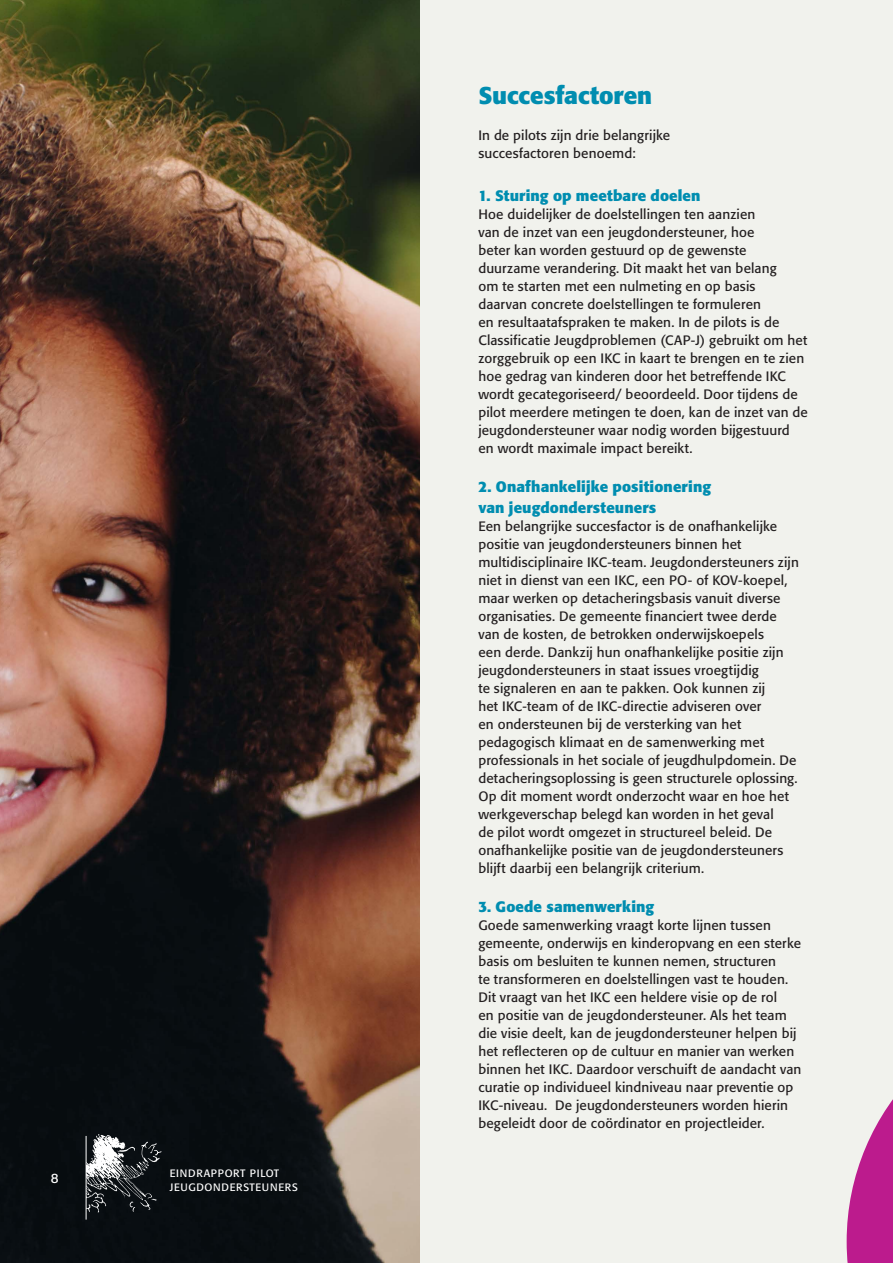
<style>
.page{position:relative;width:893px;height:1263px;background:#f1f2ed}
.page>*{position:absolute;margin:0;border:0;box-sizing:border-box;transform-origin:0 0}
.Subkopje{font:700 24px "Formata";color:#008db0}
.Sub__subkopje{font:700 15px/21px "Formata";letter-spacing:.01em;color:#008db0}
.Sub__subkopje-2{font:13.5px/18px "Formata";letter-spacing:.01em;color:#231f20}
.Subkopje-2{font:13.5px/18px "Formata";letter-spacing:.01em;color:#231f20}
.t1{font:13.5px "Formata";color:#fff}
.t2{font:10.65px/14.1px "Formata";letter-spacing:.06em;color:#fff}
</style>
<div class="page">
<hr style="left:892px;top:0;width:1px;height:1263px;background:#008db0">
<svg style="left:847px;top:1000px;width:46px;height:263px"></svg>
<img style="left:0;top:0;width:420px;height:1263px">
<hr style="left:86px;top:1136px;width:1px;height:83px;background:#fff">
<svg style="left:86px;top:1134px;width:76px;height:78px;background:#484b4e"></svg>
<p class="t1" style="left:51px;top:1170px;width:9px">8</p>
<p class="t2" style="left:170px;top:1166px;width:130px">EINDRAPPORT PILOT<br>JEUGDONDERSTEUNERS</p>
<p class="Subkopje" style="left:478px;top:81px;width:175px">Succesfactoren</p>
<p class="Subkopje-2" style="left:478px;top:126px;width:193px">In de pilots zijn drie belangrijke succesfactoren benoemd:</p>
<p class="Sub__subkopje" style="left:478px;top:185px;width:224px">1. Sturing op meetbare doelen</p>
<p class="Sub__subkopje-2" style="left:478px;top:205px;width:331px">Hoe duidelijker de doelstellingen ten aanzien<br>van de inzet van een jeugdondersteuner, hoe<br>beter kan worden gestuurd op de gewenste duurzame verandering. Dit maakt het van belang<br>om te starten met een nulmeting en op basis<br>daarvan concrete doelstellingen te formuleren<br>en resultaatafspraken te maken. In de pilots is de Classificatie Jeugdproblemen (CAP-J) gebruikt om het zorggebruik op een IKC in kaart te brengen en te zien hoe gedrag van kinderen door het betreffende IKC wordt gecategoriseerd/ beoordeeld. Door tijdens de pilot meerdere metingen te doen, kan de inzet van de jeugdondersteuner waar nodig worden bijgestuurd en wordt maximale impact bereikt.</p>
<p class="Sub__subkopje" style="left:478px;top:476px;width:234px">2. Onafhankelijke positionering van jeugdondersteuners</p>
<p class="Sub__subkopje-2" style="left:478px;top:517px;width:322px">Een belangrijke succesfactor is de onafhankelijke positie van jeugdondersteuners binnen het multidisciplinaire IKC-team. Jeugdondersteuners zijn niet in dienst van een IKC, een PO- of KOV-koepel, maar werken op detacheringsbasis vanuit diverse organisaties. De gemeente financiert twee derde van de kosten, de betrokken onderwijskoepels<br>een derde. Dankzij hun onafhankelijke positie zijn jeugdondersteuners in staat issues vroegtijdig<br>te signaleren en aan te pakken. Ook kunnen zij<br>het IKC-team of de IKC-directie adviseren over<br>en ondersteunen bij de versterking van het pedagogisch klimaat en de samenwerking met professionals in het sociale of jeugdhulpdomein. De detacheringsoplossing is geen structurele oplossing.<br>Op dit moment wordt onderzocht waar en hoe het werkgeverschap belegd kan worden in het geval<br>de pilot wordt omgezet in structureel beleid. De onafhankelijke positie van de jeugdondersteuners blijft daarbij een belangrijk criterium.</p>
<p class="Sub__subkopje" style="left:478px;top:896px;width:177px">3. Goede samenwerking</p>
<p class="Sub__subkopje-2" style="left:478px;top:916px;width:324px">Goede samenwerking vraagt korte lijnen tussen gemeente, onderwijs en kinderopvang en een sterke basis om besluiten te kunnen nemen, structuren<br>te transformeren en doelstellingen vast te houden.<br>Dit vraagt van het IKC een heldere visie op de rol<br>en positie van de jeugdondersteuner. Als het team die visie deelt, kan de jeugdondersteuner helpen bij het reflecteren op de cultuur en manier van werken binnen het IKC. Daardoor verschuift de aandacht van curatie op individueel kindniveau naar preventie op IKC-niveau. De jeugdondersteuners worden hierin begeleidt door de coördinator en projectleider.</p>
</div>
